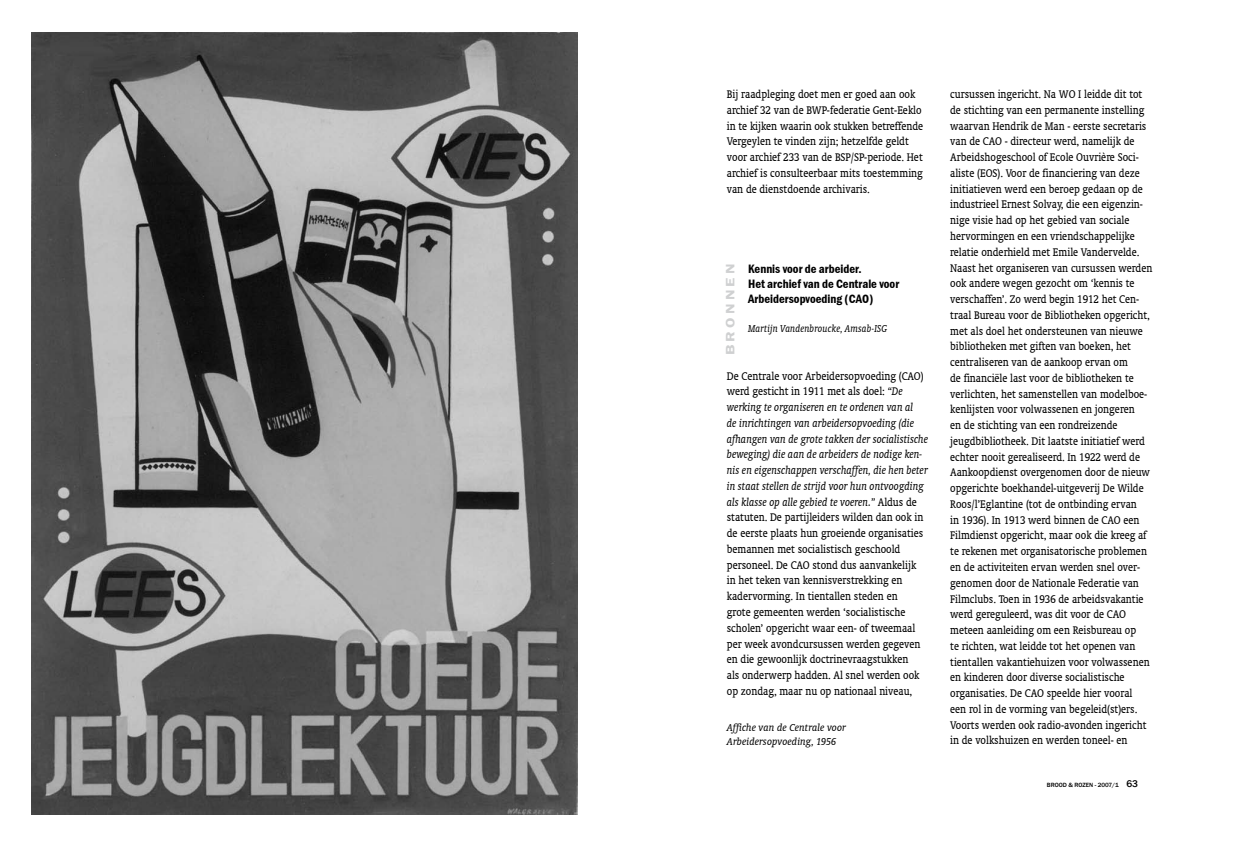
<style>
.page{position:relative;width:1241px;height:851px;background:#fff}
.page>*{position:absolute;margin:0;border:0;box-sizing:border-box;transform-origin:0 0}
.t1{font:12.5px/15.8px "Oranda BT";color:#000;scale:.9 1}
.t2{font:12.5px/15px "Franklin Got T Dem Con";color:#000}
.t3{font:600 12.5px "Franklin Gothic";letter-spacing:.2em;color:#cfd0d1;scale:1.3 1}
.t4{font:italic 11.25px/13.5px "Oranda BT";color:#000}
.t5{font:italic 11.25px "Oranda BT";color:#000;scale:.9 1}
.t6{font:500 6.25px "Franklin Gothic";color:#000}
.s1{font-style:italic}
.s2{font-size:10px}
</style>
<div class="page">
<img style="left:32px;top:33px;width:546px;height:780px">
<p class="t1" style="left:726px;top:86px;width:220px">Bij raadpleging doet men er goed aan ook archief 32 van de BWP-federatie Gent-Eeklo in te kijken waarin ook stukken betreffende Vergeylen te vinden zijn; hetzelfde geldt voor archief 233 van de BSP/SP-periode. Het archief is consulteerbaar mits toestemming van de dienstdoende archivaris.</p>
<p class="t2" style="left:748px;top:261px;width:152px">Kennis voor de arbeider.<br>Het archief van de Centrale voor<br>Arbeidersopvoeding (CAO)</p>
<p class="t5" style="left:748px;top:322px;width:156px">Martijn Vandenbroucke, Amsab-ISG</p>
<p class="t1" style="left:726px;top:367px;width:225px">De Centrale voor Arbeidersopvoeding (CAO) werd gesticht in 1911 met als doel: <span class="s1">“De werking te organiseren en te ordenen van al<br>de inrichtingen van arbeidersopvoeding (die afhangen van de grote takken der socialistische beweging) die aan de arbeiders de nodige ken&shy;nis en eigenschappen verschaffen, die hen beter in staat stellen de strijd voor hun ontvoogding als klasse op alle gebied te voeren.”</span> Aldus de statuten. De partijleiders wilden dan ook in de eerste plaats hun groeiende organisaties bemannen met socialistisch geschoold personeel. De CAO stond dus aanvankelijk in het teken van kennisverstrekking en kadervorming. In tientallen steden en<br>grote gemeenten werden ‘socialistische scholen’ opgericht waar een- of tweemaal per week avondcursussen werden gegeven en die gewoonlijk doctrinevraagstukken<br>als onderwerp hadden. Al snel werden ook op zondag, maar nu op nationaal niveau,</p>
<p class="t3" style="left:722px;top:355px;width:72px;rotate:-90deg">BRONNEN</p>
<p class="t4" style="left:726px;top:720px;width:121px">Affiche van de Centrale voor<br>Arbeidersopvoeding, 1956</p>
<p class="t1" style="left:950px;top:86px;width:226px">cursussen ingericht. Na WO I leidde dit tot de stichting van een permanente instelling waarvan Hendrik de Man - eerste secretaris van de CAO - directeur werd, namelijk de Arbeidshogeschool of Ecole Ouvrière Soci&shy;aliste (EOS). Voor de financiering van deze initiatieven werd een beroep gedaan op de industrieel Ernest Solvay, die een eigenzin&shy;nige visie had op het gebied van sociale hervormingen en een vriendschappelijke relatie onderhield met Emile Vandervelde.<br>Naast het organiseren van cursussen werden ook andere wegen gezocht om ‘kennis te verschaffen’. Zo werd begin 1912 het Cen&shy;traal Bureau voor de Bibliotheken opgericht, met als doel het ondersteunen van nieuwe bibliotheken met giften van boeken, het centraliseren van de aankoop ervan om<br>de financiële last voor de bibliotheken te verlichten, het samenstellen van modelboe&shy;kenlijsten voor volwassenen en jongeren<br>en de stichting van een rondreizende jeugdbibliotheek. Dit laatste initiatief werd echter nooit gerealiseerd. In 1922 werd de Aankoopdienst overgenomen door de nieuw opgerichte boekhandel-uitgeverij De Wilde Roos/l’Eglantine (tot de ontbinding ervan<br>in 1936). In 1913 werd binnen de CAO een Filmdienst opgericht, maar ook die kreeg af te rekenen met organisatorische problemen en de activiteiten ervan werden snel over&shy;genomen door de Nationale Federatie van Filmclubs. Toen in 1936 de arbeidsvakantie werd gereguleerd, was dit voor de CAO meteen aanleiding om een Reisbureau op<br>te richten, wat leidde tot het openen van tientallen vakantiehuizen voor volwassenen en kinderen door diverse socialistische organisaties. De CAO speelde hier vooral<br>een rol in de vorming van begeleid(st)ers.<br>Voorts werden ook radio-avonden ingericht in de volkshuizen en werden toneel- en</p>
<p class="t6" style="left:1046px;top:781px;width:93px">BROOD &amp; ROZEN - 2007/1 <span class="s2">63</span></p>
</div>
